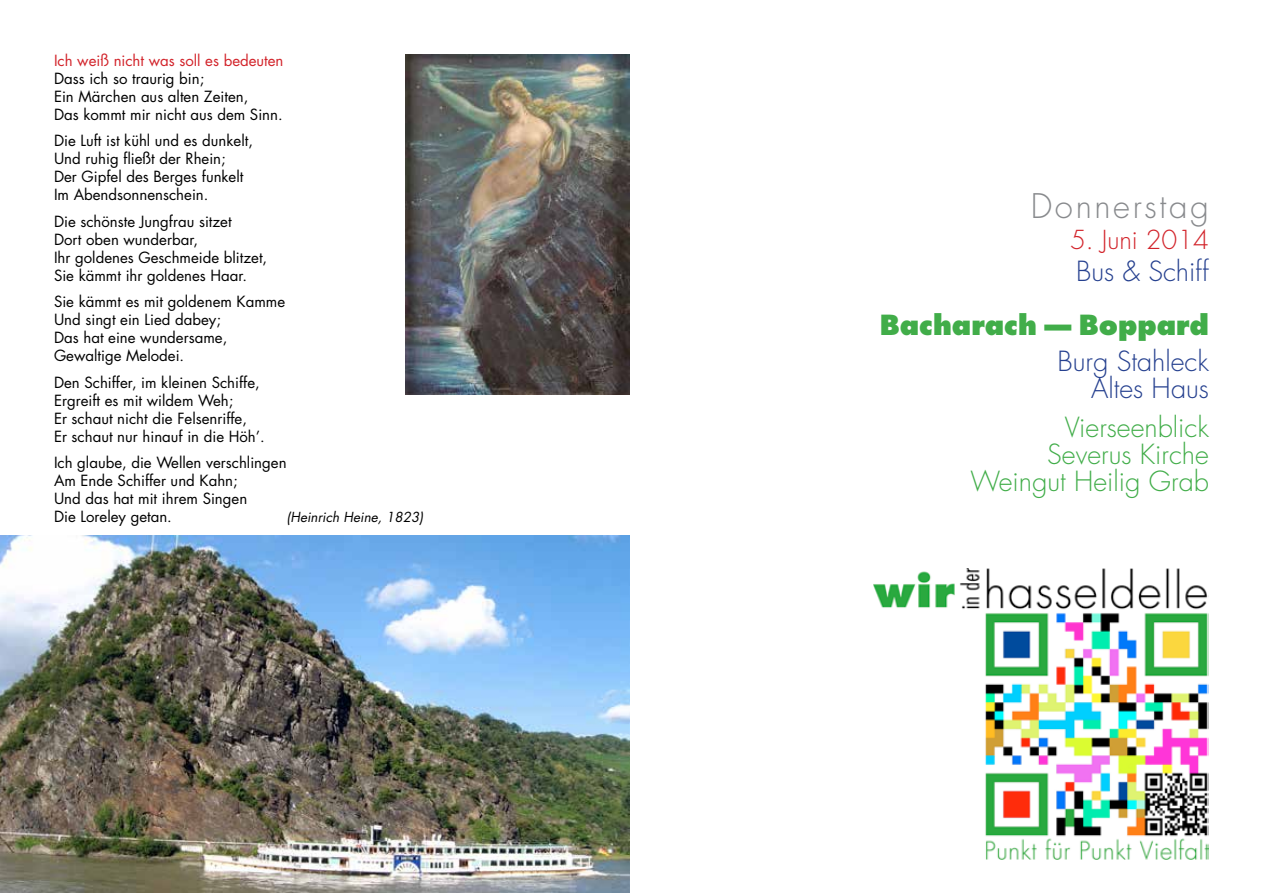
<style>
.page{position:relative;width:1263px;height:893px;background:#fff}
.page>*{position:absolute;margin:0;border:0;box-sizing:border-box;transform-origin:0 0}
.t1{font:300 33px "Futura";letter-spacing:.08em;color:#888a8d}
.t2{font:300 27px/27px "Futura";color:#41ad49;text-align:right}
.t3{font:300 27px/27px "Futura";color:#25408f;text-align:right}
.t4{font:800 27px "Futura";color:#41ad49}
.t5{font:300 25.5px "Futura";color:#d2232a}
.t6{font:15px/18px "Futura";color:#000}
.t7{font:15px "Futura";color:#d2232a}
.t8{font:italic 13.5px "Futura";color:#000}
</style>
<div class="page">
<img style="left:405px;top:54px;width:224px;height:340px">
<img style="left:0;top:536px;width:629px;height:357px">
<img style="left:873px;top:568px;width:336px;height:292px">
<p class="t7" style="left:54px;top:50px;width:231px">Ich weiß nicht was soll es bedeuten</p>
<p class="t6" style="left:54px;top:69px;width:230px">Dass ich so traurig bin;<br>Ein Märchen aus alten Zeiten,<br>Das kommt mir nicht aus dem Sinn.</p>
<p class="t6" style="left:54px;top:132px;width:200px">Die Luft ist kühl und es dunkelt,<br>Und ruhig fließt der Rhein;<br>Der Gipfel des Berges funkelt<br>Im Abendsonnenschein.</p>
<p class="t6" style="left:54px;top:212px;width:215px">Die schönste Jungfrau sitzet<br>Dort oben wunderbar,<br>Ihr goldenes Geschmeide blitzet,<br>Sie kämmt ihr goldenes Haar.</p>
<p class="t6" style="left:54px;top:293px;width:233px">Sie kämmt es mit goldenem Kamme<br>Und singt ein Lied dabey;<br>Das hat eine wundersame,<br>Gewaltige Melodei.</p>
<p class="t6" style="left:54px;top:373px;width:212px">Den Schiffer, im kleinen Schiffe,<br>Ergreift es mit wildem Weh;<br>Er schaut nicht die Felsenriffe,<br>Er schaut nur hinauf in die Höh’.</p>
<p class="t6" style="left:54px;top:454px;width:234px">Ich glaube, die Wellen verschlingen<br>Am Ende Schiffer und Kahn;<br>Und das hat mit ihrem Singen<br>Die Loreley getan.</p>
<p class="t8" style="left:287px;top:508px;width:138px">(Heinrich Heine, 1823)</p>
<h1 class="t1" style="left:1031px;top:185px;width:180px">Donnerstag</h1>
<h3 class="t5" style="left:1070px;top:223px;width:140px">5. Juni 2014</h3>
<h2 class="t3" style="left:1076px;top:258px;width:134px">Bus &amp; Schiff</h2>
<h2 class="t4" style="left:880px;top:308px;width:331px">Bacharach — Boppard</h2>
<h2 class="t3" style="left:1057px;top:348px;width:153px">Burg Stahleck<br>Altes Haus</h2>
<h2 class="t2" style="left:970px;top:414px;width:240px">Vierseenblick<br>Severus Kirche<br>Weingut Heilig Grab</h2>
</div>
